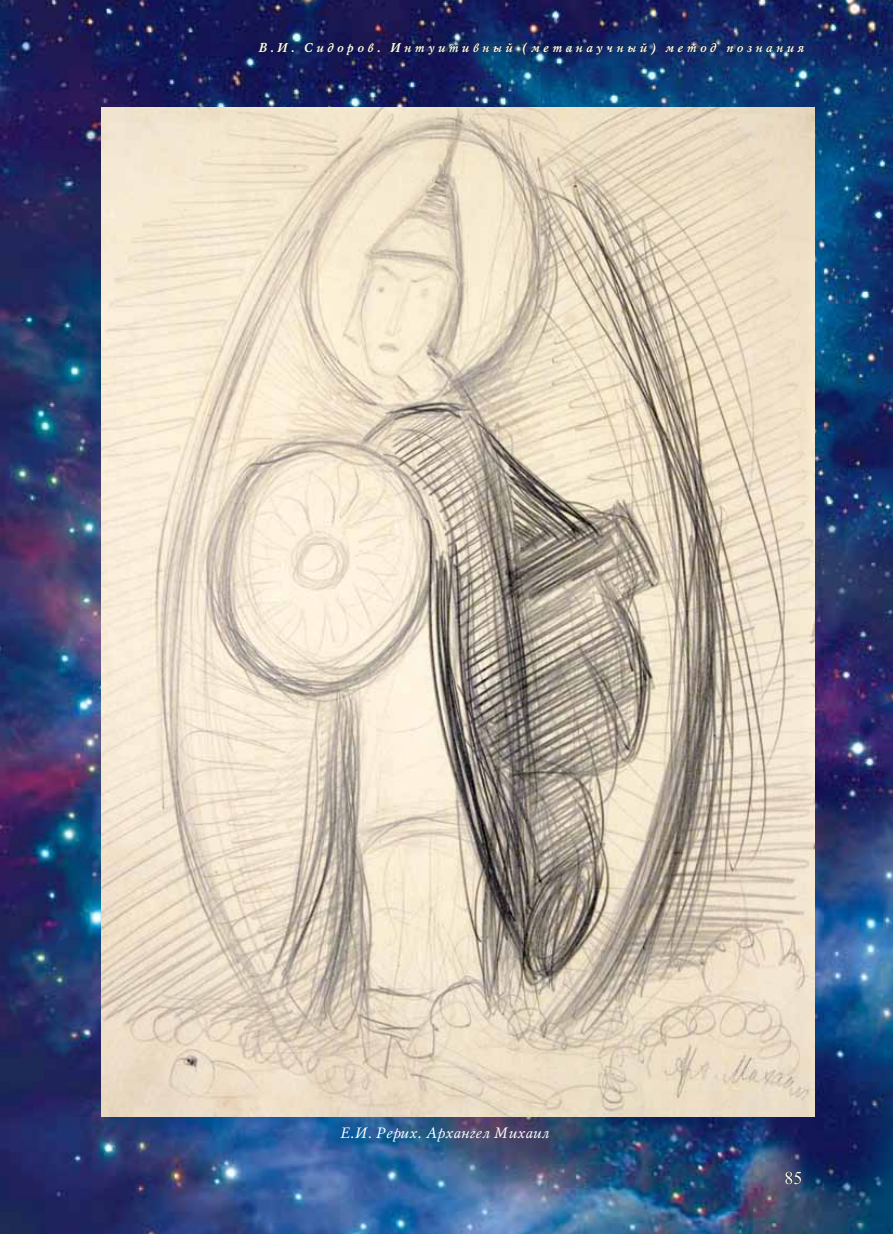
<style>
.page{position:relative;width:893px;height:1234px;background:#fff}
.page>*{position:absolute;margin:0;border:0;box-sizing:border-box;transform-origin:0 0}
.t1{font:18px "Times New Roman";color:#fff}
.t2{font:italic 15px "Mysl C";color:#fff}
.t3{font:italic 700 12.75px "Mysl C";letter-spacing:.25em;color:#fff}
</style>
<div class="page">
<img style="left:0;top:0;width:893px;height:1233px">
<svg style="left:785px;top:1171px;width:17px;height:12px"></svg>
<img style="left:102px;top:107px;width:712px;height:1009px">
<svg style="left:258px;top:42px;width:36px;height:10px"></svg>
<svg style="left:305px;top:42px;width:75px;height:13px"></svg>
<svg style="left:390px;top:43px;width:123px;height:11px"></svg>
<svg style="left:523px;top:42px;width:133px;height:13px"></svg>
<svg style="left:665px;top:43px;width:52px;height:9px"></svg>
<svg style="left:727px;top:46px;width:77px;height:6px"></svg>
<p class="t3" style="left:258px;top:40px;width:547px">В.И. Сидоров. Интуитивный (метанаучный) метод познания</p>
<p class="t2" style="left:340px;top:1124px;width:211px">Е.И. Рерих. Архангел Михаил</p>
<h1 class="t1" style="left:785px;top:1164px;width:19px">85</h1>
</div>
